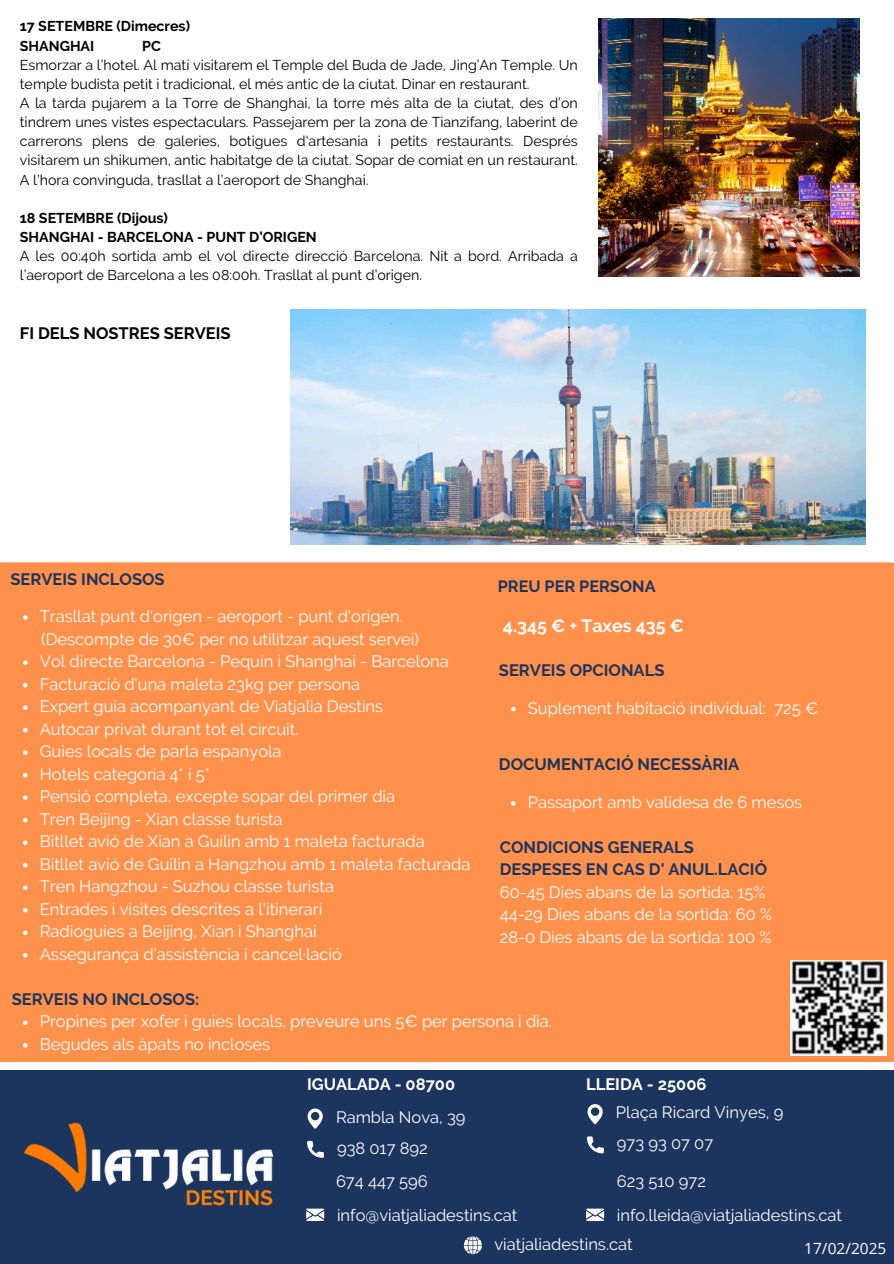
<style>
.page{position:relative;width:894px;height:1264px;background:#fff}
.page>*{position:absolute;margin:0;border:0;box-sizing:border-box;transform-origin:0 0}
.t1{font:700 17.7px "Raleway";color:#fff}
.t2{font:16.5px/22.5px "Raleway";color:#fff}
.t3{font:700 16.5px/22.5px "Raleway";color:#1c355e}
.t4{font:700 16.5px "Raleway";color:#fff}
.t5{font:700 16.5px "Raleway";color:#000}
.t6{font:700 16.2px "Raleway";color:#1c355e}
.t7{font:15.45px "Open Sans";color:#fff}
.t8{font:14.25px/19.2px "Raleway";color:#000}
.t9{font:700 14.25px/19.2px "Raleway";color:#000}
</style>
<div class="page">
<div style="left:0;top:562px;width:893px;height:500px;background:#ff914d"></div>
<img style="left:290px;top:309px;width:575px;height:235px">
<svg style="left:23px;top:615px;width:4px;height:5px"></svg>
<svg style="left:23px;top:660px;width:4px;height:5px"></svg>
<svg style="left:23px;top:683px;width:4px;height:4px"></svg>
<svg style="left:23px;top:705px;width:4px;height:5px"></svg>
<svg style="left:23px;top:728px;width:4px;height:4px"></svg>
<svg style="left:23px;top:750px;width:4px;height:5px"></svg>
<svg style="left:23px;top:773px;width:4px;height:4px"></svg>
<svg style="left:23px;top:795px;width:4px;height:5px"></svg>
<svg style="left:23px;top:818px;width:4px;height:4px"></svg>
<svg style="left:23px;top:840px;width:4px;height:5px"></svg>
<svg style="left:23px;top:863px;width:4px;height:4px"></svg>
<svg style="left:23px;top:885px;width:4px;height:5px"></svg>
<svg style="left:23px;top:908px;width:4px;height:4px"></svg>
<svg style="left:23px;top:930px;width:4px;height:5px"></svg>
<svg style="left:23px;top:953px;width:4px;height:4px"></svg>
<svg style="left:23px;top:1020px;width:4px;height:5px"></svg>
<svg style="left:23px;top:1043px;width:4px;height:4px"></svg>
<svg style="left:511px;top:706px;width:4px;height:5px"></svg>
<svg style="left:511px;top:801px;width:4px;height:4px"></svg>
<img style="left:790px;top:960px;width:96px;height:95px">
<img style="left:598px;top:18px;width:261px;height:258px">
<div style="left:0;top:1069px;width:893px;height:194px;background:#1c355e"></div>
<img style="left:24px;top:1122px;width:250px;height:84px">
<svg style="left:307px;top:1140px;width:17px;height:17px"></svg>
<svg style="left:307px;top:1108px;width:16px;height:20px"></svg>
<svg style="left:306px;top:1208px;width:18px;height:12px"></svg>
<svg style="left:464px;top:1236px;width:18px;height:18px"></svg>
<svg style="left:587px;top:1136px;width:16px;height:17px"></svg>
<svg style="left:587px;top:1104px;width:15px;height:21px"></svg>
<svg style="left:586px;top:1208px;width:18px;height:12px"></svg>
<p class="t9" style="left:20px;top:17px;width:172px">17 SETEMBRE (Dimecres)<br>SHANGHAI</p>
<p class="t9" style="left:142px;top:36px;width:20px">PC</p>
<p class="t8" style="left:20px;top:55px;width:559px">Esmorzar a l’hotel. Al matí visitarem el Temple del Buda de Jade, Jing’An Temple. Un temple budista petit i tradicional, el més antic de la ciutat. Dinar en restaurant.<br>A la tarda pujarem a la Torre de Shanghai, la torre més alta de la ciutat, des d’on tindrem unes vistes espectaculars. Passejarem per la zona de Tianzifang, laberint de carrerons plens de galeries, botigues d'artesania i petits restaurants. Després visitarem un shikumen, antic habitatge de la ciutat. Sopar de comiat en un restaurant.<br>A l’hora convinguda, trasllat a l’aeroport de Shanghai.</p>
<p class="t9" style="left:20px;top:208px;width:298px">18 SETEMBRE (Dijous)<br>SHANGHAI - BARCELONA - PUNT D’ORIGEN</p>
<p class="t8" style="left:20px;top:246px;width:559px">A les 00:40h sortida amb el vol directe direcció Barcelona. Nit a bord. Arribada a l’aeroport de Barcelona a les 08:00h. Trasllat al punt d’origen.</p>
<p class="t5" style="left:20px;top:323px;width:212px">FI DELS NOSTRES SERVEIS</p>
<p class="t3" style="left:10px;top:567px;width:156px">SERVEIS INCLOSOS</p>
<p class="t6" style="left:497px;top:577px;width:159px">PREU PER PERSONA</p>
<p class="t2" style="left:40px;top:605px;width:432px">Trasllat punt d'origen - aeroport - punt d'origen. (Descompte de 30€ per no utilitzar aquest servei)<br>Vol directe Barcelona - Pequín i Shanghai - Barcelona Facturació d'una maleta 23kg per persona<br>Expert guia acompanyant de Viatjalia Destins<br>Autocar privat durant tot el circuit.<br>Guies locals de parla espanyola<br>Hotels categoria 4* i 5*<br>Pensió completa, excepte sopar del primer dia<br>Tren Beijing - Xian classe turista<br>Bitllet avió de Xian a Guilin amb 1 maleta facturada Bitllet avió de Guilin a Hangzhou amb 1 maleta facturada Tren Hangzhou - Suzhou classe turista<br>Entrades i visites descrites a l'itinerari<br>Radioguies a Beijing, Xian i Shanghai<br>Assegurança d’assistència i cancel·lació</p>
<p class="t3" style="left:12px;top:987px;width:189px">SERVEIS NO INCLOSOS:</p>
<p class="t2" style="left:40px;top:1010px;width:513px">Propines per xofer i guies locals, preveure uns 5€ per persona i dia.<br>Begudes als àpats no incloses</p>
<p class="t1" style="left:503px;top:615px;width:183px">4.345 € + Taxes 435 €</p>
<p class="t3" style="left:498px;top:659px;width:167px">SERVEIS OPCIONALS</p>
<p class="t2" style="left:527px;top:696px;width:292px">Suplement habitació individual: 725 €</p>
<p class="t3" style="left:498px;top:753px;width:242px">DOCUMENTACIÓ NECESSÀRIA</p>
<p class="t2" style="left:527px;top:790px;width:276px">Passaport amb validesa de 6 mesos</p>
<p class="t3" style="left:499px;top:836px;width:269px">CONDICIONS GENERALS<br>DESPESES EN CAS D' ANUL.LACIÓ</p>
<p class="t2" style="left:499px;top:880px;width:273px">60-45 Dies abans de la sortida: 15%<br>44-29 Dies abans de la sortida: 60 %<br>28-0 Dies abans de la sortida: 100 %</p>
<p class="t4" style="left:307px;top:1074px;width:150px">IGUALADA - 08700</p>
<p class="t4" style="left:586px;top:1074px;width:122px">LLEIDA - 25006</p>
<p class="t2" style="left:336px;top:1105px;width:131px">Rambla Nova, 39</p>
<p class="t2" style="left:337px;top:1136px;width:92px">938 017 892</p>
<p class="t2" style="left:615px;top:1096px;width:169px;line-height:31px">Plaça Ricard Vinyes, 9<br>973 93 07 07</p>
<p class="t2" style="left:336px;top:1170px;width:93px">674 447 596</p>
<p class="t2" style="left:616px;top:1170px;width:90px">623 510 972</p>
<p class="t2" style="left:337px;top:1203px;width:182px">info@viatjaliadestins.cat</p>
<p class="t2" style="left:616px;top:1203px;width:226px">info.lleida@viatjaliadestins.cat</p>
<p class="t2" style="left:494px;top:1233px;width:140px">viatjaliadestins.cat</p>
<p class="t7" style="left:804px;top:1237px;width:84px">17/02/2025</p>
</div>
